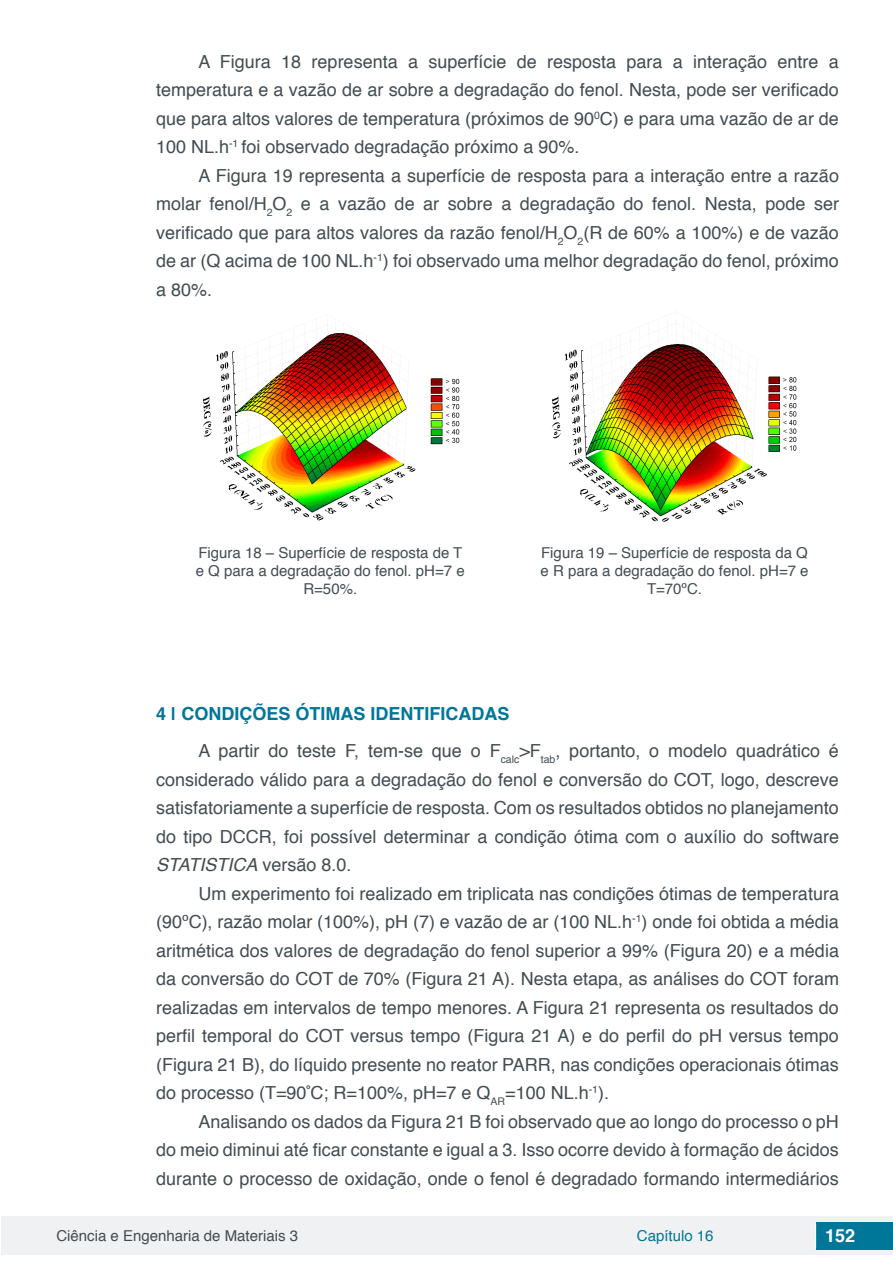
<style>
.page{position:relative;width:893px;height:1263px;background:#fff}
.page>*{position:absolute;margin:0;border:0;box-sizing:border-box;transform-origin:0 0}
.t1{font:18px/28.5px "Helvetica";color:#434c52;text-align:justify}
.t2{font:700 18px "Helvetica";color:#fff}
.t3{font:15px/18px "Helvetica";color:#434c52;text-align:center}
.t4{font:15px "Helvetica";color:#007699}
.s1{font-weight:700;color:#007699}
.s2{font-style:italic}
</style>
<div class="page">
<div style="left:1px;top:1216px;width:891px;height:38px;background:#f0f1f2"></div>
<div style="left:816px;top:1222px;width:77px;height:27px;background:#007699"></div>
<svg style="left:815px;top:1224px;width:1px;height:24px"></svg>
<img style="left:203px;top:323px;width:257px;height:198px">
<img style="left:551px;top:315px;width:246px;height:207px">
<p class="t1" style="left:156px;top:47px;width:684px;text-indent:43px">A Figura 18 representa a superfície de resposta para a interação entre a temperatura e a vazão de ar sobre a degradação do fenol. Nesta, pode ser verificado que para altos valores de temperatura (próximos de 90<sup>0</sup>C) e para uma vazão de ar de 100 NL.h<sup>-1</sup> foi observado degradação próximo a 90%.</p>
<p class="t1" style="left:156px;top:161px;width:684px;text-indent:43px">A Figura 19 representa a superfície de resposta para a interação entre a razão molar fenol/H<sub>2</sub>O<sub>2</sub> e a vazão de ar sobre a degradação do fenol. Nesta, pode ser verificado que para altos valores da razão fenol/H<sub>2</sub>O<sub>2</sub>(R de 60% a 100%) e de vazão de ar (Q acima de 100 NL.h<sup>-1</sup>) foi observado uma melhor degradação do fenol, próximo a 80%.</p>
<p class="t3" style="left:196px;top:544px;width:270px">Figura 18 – Superfície de resposta de T e Q para a degradação do fenol. pH=7 e<br>R=50%.</p>
<p class="t3" style="left:540px;top:544px;width:270px">Figura 19 – Superfície de resposta da Q e R para a degradação do fenol. pH=7 e<br>T=70ºC.</p>
<p class="t1" style="left:199px;top:696px;width:642px;line-height:37px;text-indent:-43px"><span class="s1">4 | CONDIÇÕES ÓTIMAS IDENTIFICADAS<br></span>A partir do teste F, tem-se que o F<sub>calc</sub>&gt;F<sub>tab</sub>, portanto, o modelo quadrático é</p>
<p class="t1" style="left:156px;top:765px;width:684px">considerado válido para a degradação do fenol e conversão do COT, logo, descreve satisfatoriamente a superfície de resposta. Com os resultados obtidos no planejamento do tipo DCCR, foi possível determinar a condição ótima com o auxílio do software <span class="s2">STATISTICA</span> versão 8.0.</p>
<p class="t1" style="left:156px;top:879px;width:684px;text-indent:43px">Um experimento foi realizado em triplicata nas condições ótimas de temperatura (90ºC), razão molar (100%), pH (7) e vazão de ar (100 NL.h<sup>-1</sup>) onde foi obtida a média aritmética dos valores de degradação do fenol superior a 99% (Figura 20) e a média da conversão do COT de 70% (Figura 21 A). Nesta etapa, as análises do COT foram realizadas em intervalos de tempo menores. A Figura 21 representa os resultados do perfil temporal do COT versus tempo (Figura 21 A) e do perfil do pH versus tempo (Figura 21 B), do líquido presente no reator PARR, nas condições operacionais ótimas do processo (T=90<sup>º</sup>C; R=100%, pH=7 e Q<sub>AR</sub>=100 NL.h<sup>-1</sup>).</p>
<p class="t1" style="left:156px;top:1107px;width:684px;text-indent:43px">Analisando os dados da Figura 21 B foi observado que ao longo do processo o pH do meio diminui até ficar constante e igual a 3. Isso ocorre devido à formação de ácidos durante o processo de oxidação, onde o fenol é degradado formando intermediários</p>
<p class="t3" style="left:56px;top:1227px;width:243px">Ciência e Engenharia de Materiais 3</p>
<p class="t4" style="left:637px;top:1224px;width:78px">Capítulo 16</p>
<p class="t2" style="left:825px;top:1221px;width:32px">152</p>
</div>
